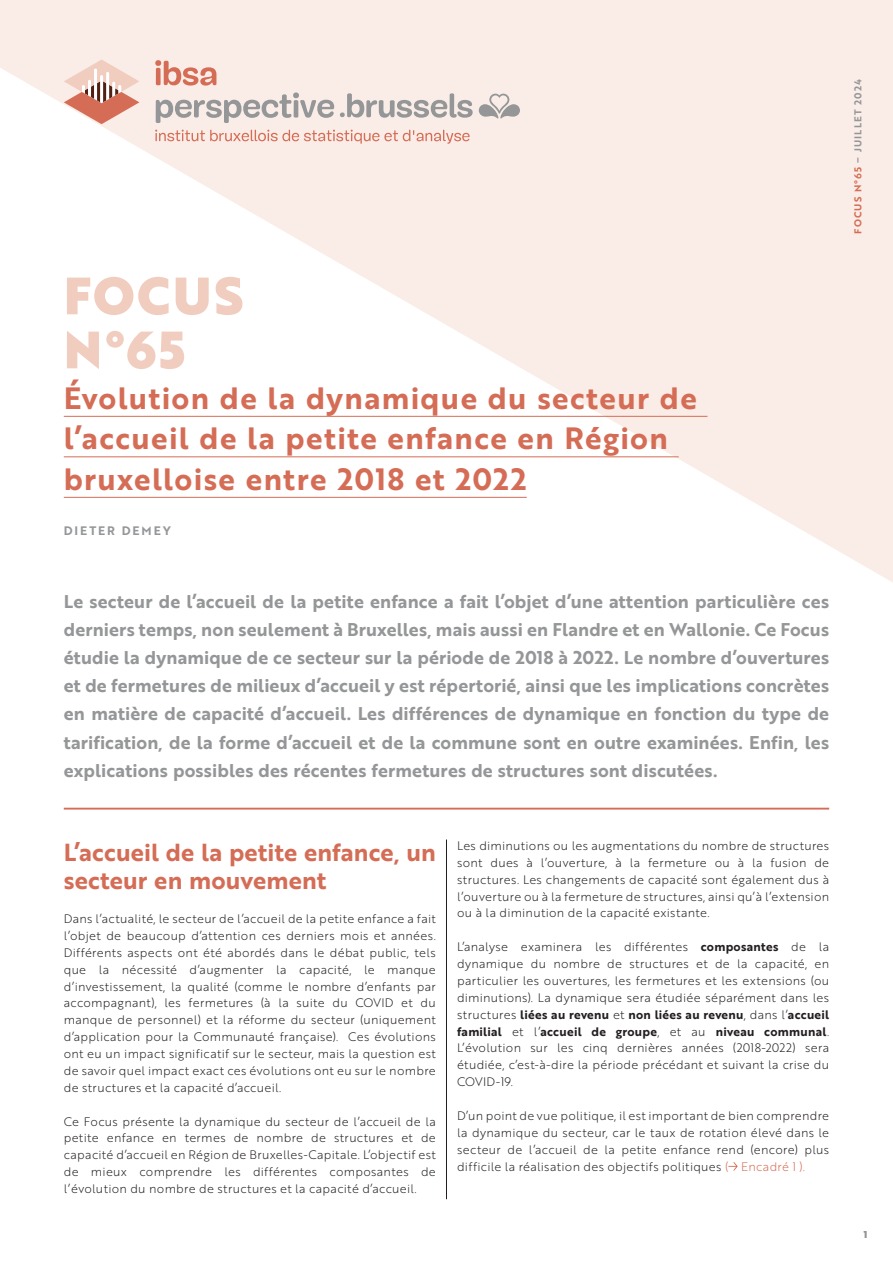
<style>
.page{position:relative;width:893px;height:1263px;background:#fff}
.page>*{position:absolute;margin:0;border:0;box-sizing:border-box;transform-origin:0 0}
.t1{font:51px/54px "Brother 1816 Black";letter-spacing:.05em;color:#f1cdbf}
.t2{font:30px/40.5px "Brother 1816 Bold";letter-spacing:.045em;color:#d56d56}
.Bodytext{font:24px/28.2px "Brother 1816 Bold";letter-spacing:.01em;color:#d56d56}
.t3{font:18px/28.2px "Brother 1816 Bold";letter-spacing:.01em;color:#949698;text-align:justify}
.Bodytext-2{font:12px/16.8px "Brother 1816 Light";letter-spacing:.025em;color:#231f20;text-align:justify}
.t4{font:12px "Brother 1816 Bold";letter-spacing:.165em;color:#949698}
.t5{font:9.75px "Brother 1816 Bold";letter-spacing:.12em;color:#949698}
.t6{font:9.75px "Brother 1816 Black";color:#949698}
.s1{font-family:"Brother 1816 Bold"}
.s2{color:#d56d56}
</style>
<div class="page">
<svg style="left:0;top:0;width:893px;height:582px;fill:#faede7"></svg>
<hr style="left:64px;top:808px;width:765px;height:1px;background:#d56d56">
<hr style="left:64px;top:416px;width:643px;height:1px;background:#d56d56">
<hr style="left:64px;top:456px;width:615px;height:1px;background:#d56d56">
<hr style="left:64px;top:497px;width:463px;height:1px;background:#d56d56">
<svg style="left:64px;top:60px;width:75px;height:64px;background:#e7bfb4"></svg>
<svg style="left:155px;top:130px;width:315px;height:14px;background:#f1cfc5"></svg>
<svg style="left:479px;top:94px;width:41px;height:25px"></svg>
<svg style="left:155px;top:60px;width:61px;height:26px;background:#e9b3a5"></svg>
<svg style="left:156px;top:92px;width:317px;height:31px;background:#d9d0cd"></svg>
<hr style="left:446px;top:839px;width:1px;height:360px;background:#231f20">
<svg style="left:728px;top:1162px;width:10px;height:8px"></svg>
<h1 class="t1" style="left:64px;top:267px;width:181px">FOCUS<br>N°65</h1>
<h2 class="t2" style="left:64px;top:377px;width:634px">Évolution de la dynamique du secteur de l’accueil de la petite enfance en Région bruxelloise entre 2018 et 2022</h2>
<p class="t4" style="left:64px;top:521px;width:108px">DIETER DEMEY</p>
<p class="t3" style="left:64px;top:587px;width:767px">Le secteur de l’accueil de la petite enfance a fait l’objet d’une attention particulière ces derniers temps, non seulement à Bruxelles, mais aussi en Flandre et en Wallonie. Ce Focus étudie la dynamique de ce secteur sur la période de 2018 à 2022. Le nombre d’ouvertures et de fermetures de milieux d’accueil y est répertorié, ainsi que les implications concrètes en matière de capacité d’accueil. Les différences de dynamique en fonction du type de tarification, de la forme d’accueil et de la commune sont en outre examinées. Enfin, les explications possibles des récentes fermetures de structures sont discutées.</p>
<p class="Bodytext" style="left:64px;top:837px;width:374px">L’accueil de la petite enfance, un secteur en mouvement</p>
<p class="Bodytext-2" style="left:64px;top:910px;width:374px">Dans l’actualité, le secteur de l’accueil de la petite enfance a fait l’objet de beaucoup d’attention ces derniers mois et années.<br>Différents aspects ont été abordés dans le débat public, tels que la nécessité d’augmenter la capacité, le manque d’investissement, la qualité (comme le nombre d’enfants par accompagnant), les fermetures (à la suite du COVID et du manque de personnel) et la réforme du secteur (uniquement d’application pour la Communauté française). Ces évolutions ont eu un impact significatif sur le secteur, mais la question est de savoir quel impact exact ces évolutions ont eu sur le nombre de structures et la capacité d’accueil.</p>
<p class="Bodytext-2" style="left:64px;top:1112px;width:374px">Ce Focus présente la dynamique du secteur de l’accueil de la petite enfance en termes de nombre de structures et de capacité d’accueil en Région de Bruxelles-Capitale. L’objectif est de mieux comprendre les différentes composantes de l’évolution du nombre de structures et la capacité d’accueil.</p>
<p class="Bodytext-2" style="left:457px;top:837px;width:374px">Les diminutions ou les augmentations du nombre de structures sont dues à l’ouverture, à la fermeture ou à la fusion de structures. Les changements de capacité sont également dus à l’ouverture ou à la fermeture de structures, ainsi qu’à l’extension ou à la diminution de la capacité existante.</p>
<p class="Bodytext-2" style="left:457px;top:938px;width:374px">L’analyse examinera les différentes <span class="s1">composantes</span> de la dynamique du nombre de structures et de la capacité, en particulier les ouvertures, les fermetures et les extensions (ou diminutions). La dynamique sera étudiée séparément dans les structures <span class="s1">liées au revenu</span> et <span class="s1">non liées au revenu</span>, dans l’<span class="s1">accueil familial</span> et l’<span class="s1">accueil de groupe</span>, et au <span class="s1">niveau communal</span>.<br>L’évolution sur les cinq dernières années (2018-2022) sera étudiée, c’est-à-dire la période précédant et suivant la crise du COVID-19.</p>
<p class="Bodytext-2" style="left:457px;top:1107px;width:374px">D’un point de vue politique, il est important de bien comprendre la dynamique du secteur, car le taux de rotation élevé dans le secteur de l’accueil de la petite enfance rend (encore) plus difficile la réalisation des objectifs politiques <span class="s2">( Encadré 1 ).</span></p>
<p class="t5" style="left:851px;top:234px;width:156px;rotate:-90deg"><span class="s2">FOCUS N°65</span> – JUILLET 2024</p>
<p class="t6" style="left:864px;top:1227px;width:5px">1</p>
</div>
